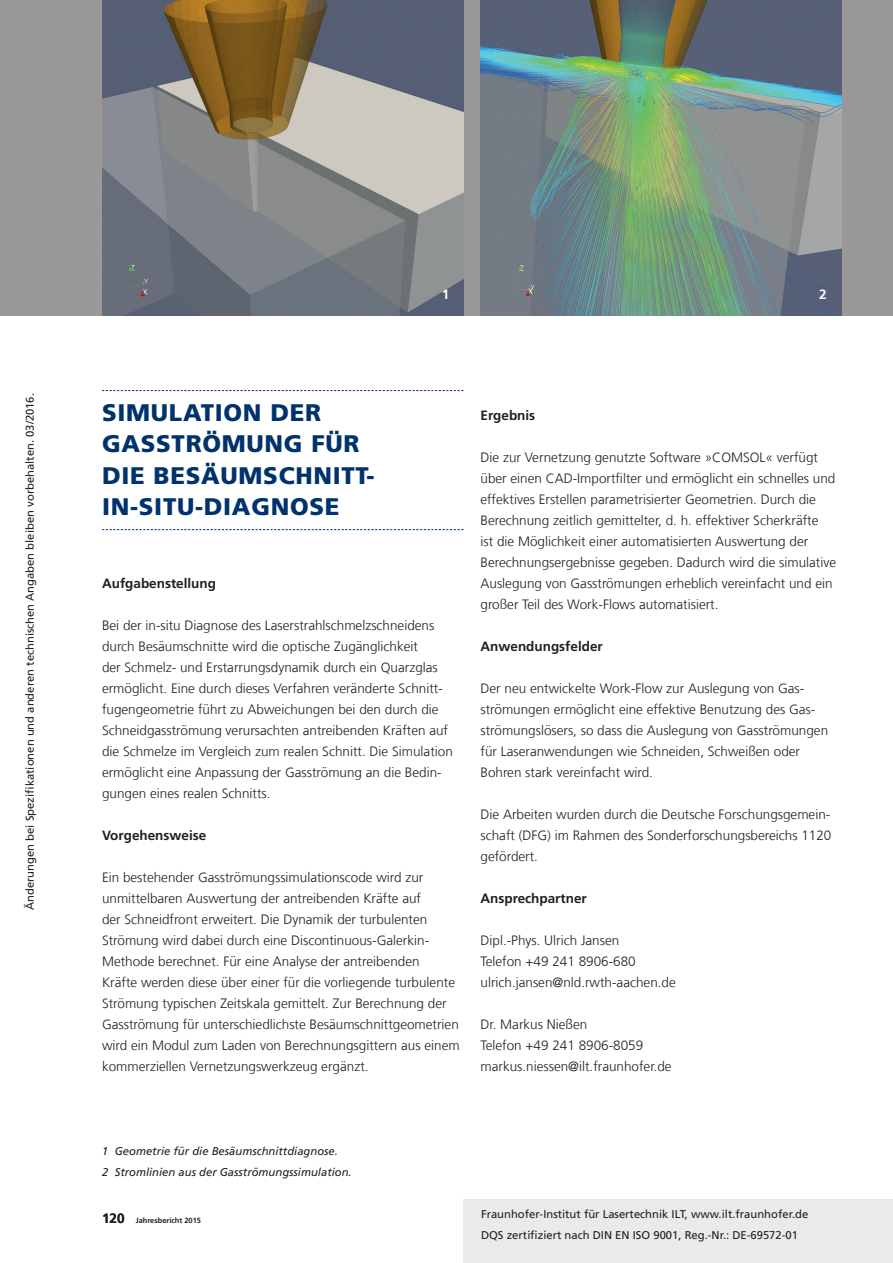
<style>
.page{position:relative;width:893px;height:1263px;background:#fff}
.page>*{position:absolute;margin:0;border:0;box-sizing:border-box;transform-origin:0 0}
.t1{font:900 24px/31.5px "Frutiger LT Com";letter-spacing:.03em;color:#00326d}
.t2{font:300 13.5px/21px "Frutiger LT Com";color:#231f20}
.t3{font:700 13.5px "Frutiger LT Com";color:#231f20}
.t4{font:700 13.5px "Frutiger LT Com";color:#fff}
.t5{font:11.25px/21px "Frutiger LT Com";color:#231f20}
.t6{font:italic 11.25px/21px "Frutiger LT Com";color:#231f20}
.t7{font:700 7.5px "Frutiger LT Com";color:#231f20}
</style>
<div class="page">
<div style="left:463px;top:1199px;width:430px;height:64px;background:#ece9ea"></div>
<div style="left:0;top:0;width:893px;height:315px;background:#999798"></div>
<img style="left:102px;top:0;width:361px;height:315px">
<img style="left:480px;top:0;width:362px;height:315px">
<svg style="left:102px;top:390px;width:361px;height:1px"></svg>
<svg style="left:102px;top:529px;width:361px;height:1px"></svg>
<p class="t5" style="left:20px;top:910px;width:518px;rotate:-90deg">Änderungen bei Spezifikationen und anderen technischen Angaben bleiben vorbehalten. 03/2016.</p>
<p class="t4" style="left:442px;top:286px;width:9px">1</p>
<p class="t4" style="left:819px;top:286px;width:9px">2</p>
<h1 class="t1" style="left:102px;top:397px;width:274px">SIMULATION DER<br>GASSTRÖMUNG FÜR<br>DIE BESÄUMSCHNITT-<br>IN-SITU-DIAGNOSE</h1>
<p class="t3" style="left:102px;top:575px;width:116px">Aufgabenstellung</p>
<p class="t2" style="left:102px;top:615px;width:352px">Bei der in-situ Diagnose des Laserstrahlschmelzschneidens durch Besäumschnitte wird die optische Zugänglichkeit<br>der Schmelz- und Erstarrungsdynamik durch ein Quarzglas ermöglicht. Eine durch dieses Verfahren veränderte Schnitt&shy;fugengeometrie führt zu Abweichungen bei den durch die Schneidgasströmung verursachten antreibenden Kräften auf die Schmelze im Vergleich zum realen Schnitt. Die Simulation ermöglicht eine Anpassung der Gasströmung an die Bedin&shy;gungen eines realen Schnitts.</p>
<p class="t3" style="left:102px;top:827px;width:106px">Vorgehensweise</p>
<p class="t2" style="left:102px;top:867px;width:359px">Ein bestehender Gasströmungssimulationscode wird zur unmittelbaren Auswertung der antreibenden Kräfte auf<br>der Schneidfront erweitert. Die Dynamik der turbulenten Strömung wird dabei durch eine Discontinuous-Galerkin-Methode berechnet. Für eine Analyse der antreibenden<br>Kräfte werden diese über einer für die vorliegende turbulente Strömung typischen Zeitskala gemittelt. Zur Berechnung der Gasströmung für unterschiedlichste Besäumschnittgeometrien wird ein Modul zum Laden von Berechnungsgittern aus einem kommerziellen Vernetzungswerkzeug ergänzt.</p>
<p class="t3" style="left:480px;top:408px;width:56px">Ergebnis</p>
<p class="t2" style="left:480px;top:447px;width:357px">Die zur Vernetzung genutzte Software »COMSOL« verfügt über einen CAD-Importfilter und ermöglicht ein schnelles und effektives Erstellen parametrisierter Geometrien. Durch die Berechnung zeitlich gemittelter, d. h. effektiver Scherkräfte<br>ist die Möglichkeit einer automatisierten Auswertung der Berechnungsergebnisse gegeben. Dadurch wird die simulative Auslegung von Gasströmungen erheblich vereinfacht und ein großer Teil des Work-Flows automatisiert.</p>
<p class="t3" style="left:480px;top:639px;width:124px">Anwendungsfelder</p>
<p class="t2" style="left:480px;top:678px;width:349px">Der neu entwickelte Work-Flow zur Auslegung von Gas&shy;strömungen ermöglicht eine effektive Benutzung des Gas&shy;strömungslösers, so dass die Auslegung von Gasströmungen für Laseranwendungen wie Schneiden, Schweißen oder Bohren stark vereinfacht wird.</p>
<p class="t2" style="left:480px;top:804px;width:352px;text-align:justify">Die Arbeiten wurden durch die Deutsche Forschungsgemein&shy;schaft (DFG) im Rahmen des Sonderforschungsbereichs 1120 gefördert.</p>
<p class="t3" style="left:480px;top:891px;width:108px">Ansprechpartner</p>
<p class="t2" style="left:480px;top:930px;width:197px">Dipl.-Phys. Ulrich Jansen<br>Telefon +49 241 8906-680 ulrich.jansen@nld.rwth-aachen.de</p>
<p class="t2" style="left:480px;top:1014px;width:193px">Dr. Markus Nießen<br>Telefon +49 241 8906-8059 markus.niessen@ilt.fraunhofer.de</p>
<p class="t6" style="left:102px;top:1141px;width:251px">1 Geometrie für die Besäumschnittdiagnose.<br>2 Stromlinien aus der Gasströmungssimulation.</p>
<p class="t3" style="left:102px;top:1210px;width:24px">120</p>
<p class="t7" style="left:136px;top:1216px;width:67px">Jahresbericht 2015</p>
<p class="t5" style="left:481px;top:1204px;width:329px">Fraunhofer-Institut für Lasertechnik ILT, www.ilt.fraunhofer.de<br>DQS zertifiziert nach DIN EN ISO 9001, Reg.-Nr.: DE-69572-01</p>
</div>
